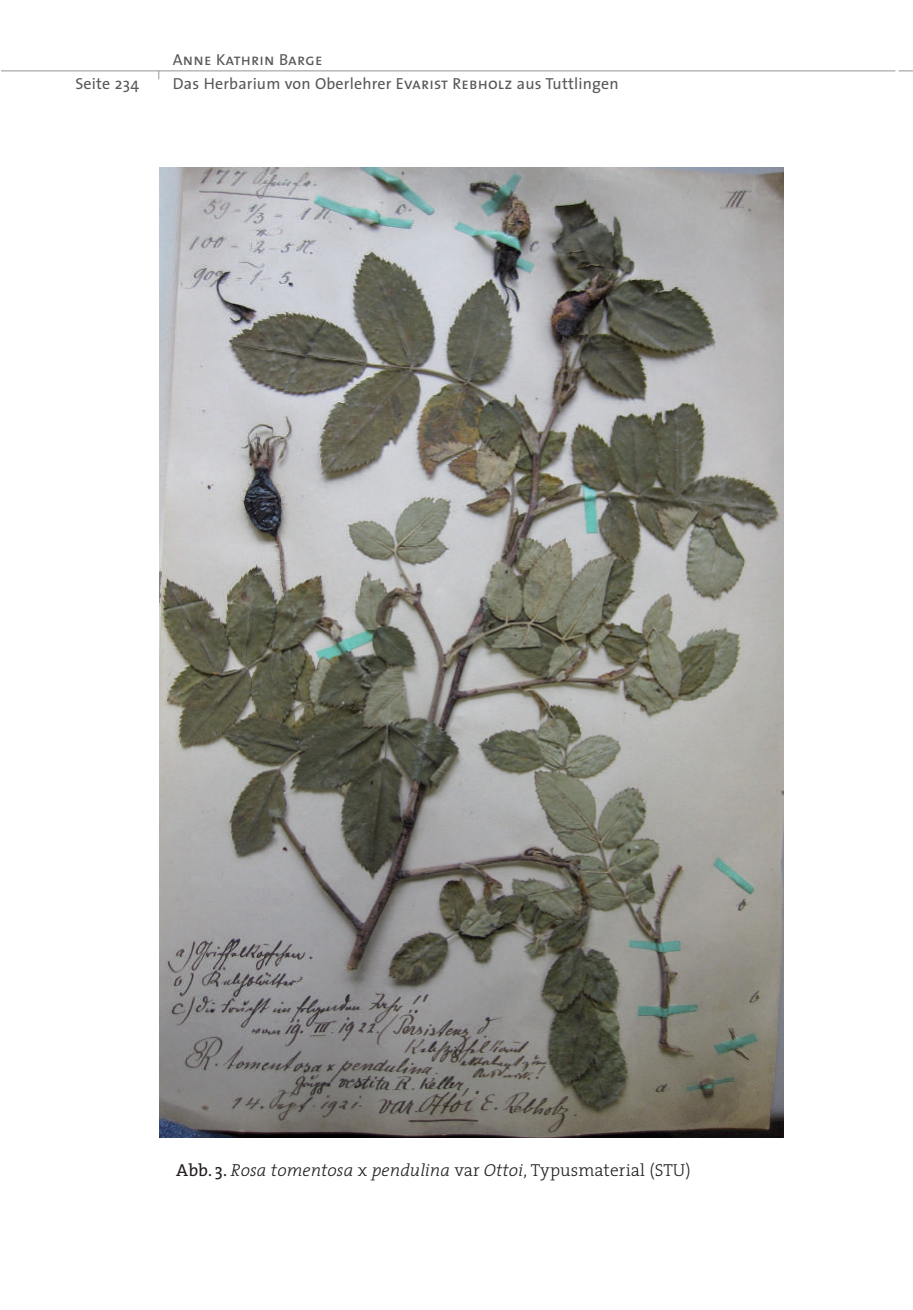
<style>
.page{position:relative;width:913px;height:1310px;background:#fff}
.page>*{position:absolute;margin:0;border:0;box-sizing:border-box;transform-origin:0 0}
.t1{font:italic 300 17.4px "The Serif";letter-spacing:.005em;color:#231f20}
.t2{font:16px "The Sans";letter-spacing:.01em;color:#57585a}
.t3{font:16px "The Sans Caps";letter-spacing:.01em;color:#57585a}
.s1{font-family:"The Sans Caps"}
.s2{font-weight:400;font-style:normal}
.s3{font-style:normal}
</style>
<div class="page">
<hr style="left:1px;top:70px;width:894px;height:1px;background:#939598">
<svg style="left:898px;top:70px;width:15px;height:1px"></svg>
<img style="left:159px;top:167px;width:624px;height:970px">
<p class="t3" style="left:173px;top:46px;width:151px">Anne Kathrin Barge</p>
<p class="t2" style="left:75px;top:70px;width:65px">Seite 234</p>
<p class="t2" style="left:173px;top:70px;width:447px">Das Herbarium von Oberlehrer <span class="s1">Evarist Rebholz</span> aus Tuttlingen</p>
<p class="t1" style="left:176px;top:1155px;width:516px"><span class="s2">Abb. 3.</span> Rosa tomentosa <span class="s3">x</span> pendulina <span class="s3">var</span> Ottoi<span class="s3">, Typusmaterial (STU)</span></p>
</div>
